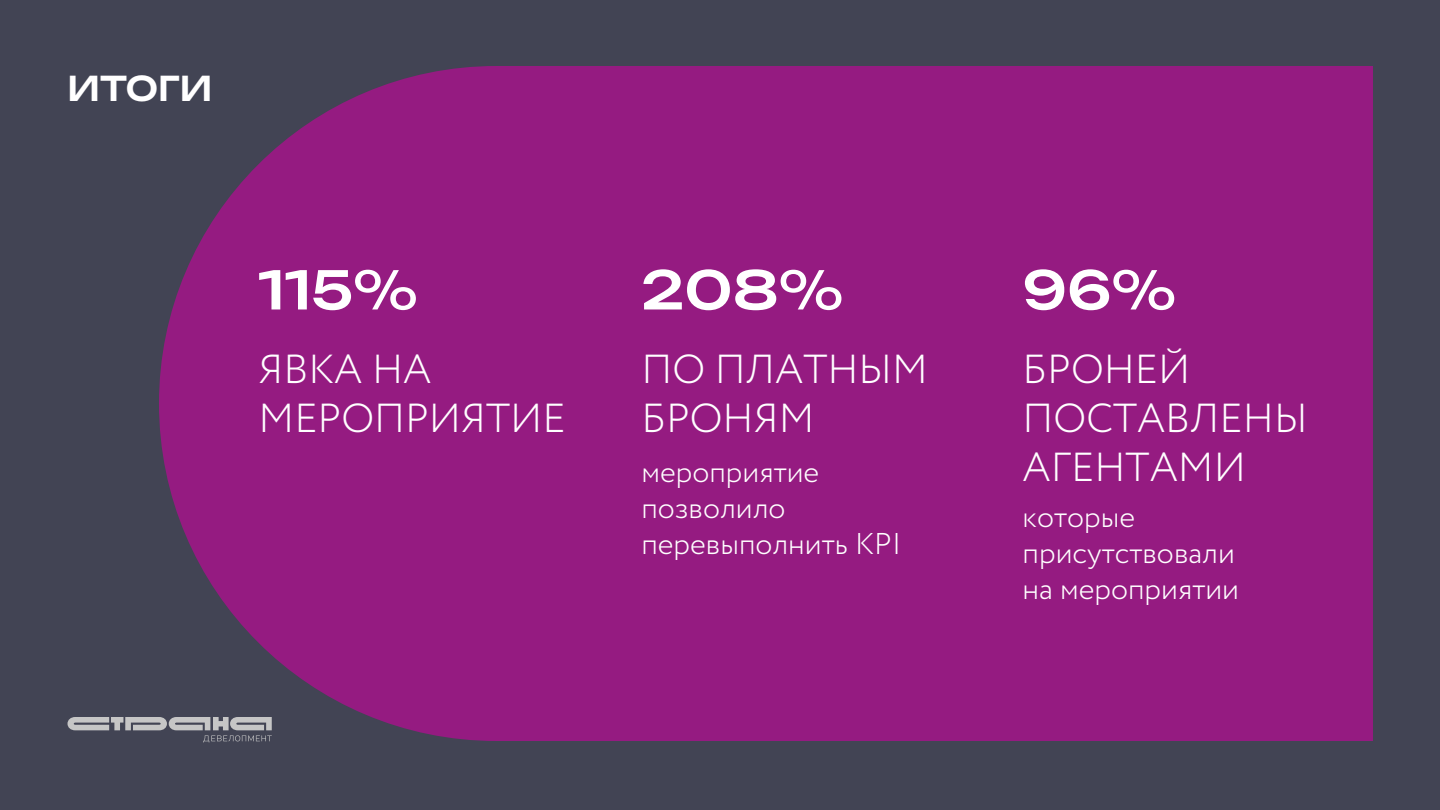
<style>
.page{position:relative;width:1440px;height:810px;background:#424454}
.page>*{position:absolute;margin:0;border:0;box-sizing:border-box;transform-origin:0 0}
.t1{font:500 52.5px "Strana Test 03";letter-spacing:.01em;color:#fff}
.t2{font:300 40.5px/48.6px "Circe";color:#fff}
.t3{font:500 33.75px "Strana Test 03";color:#fff}
.t4{font:300 30px/36px "Circe";color:#fff}
.s1{font-weight:400}
</style>
<div class="page">
<div style="left:159px;top:66px;width:1214px;height:675px;background:#951b81"></div>
<svg style="left:68px;top:717px;width:204px;height:26px"></svg>
<p class="t3" style="left:68px;top:68px;width:146px">ИТОГИ</p>
<h1 class="t1" style="left:259px;top:258px;width:160px">115<span class="s1">%</span></h1>
<h1 class="t1" style="left:641px;top:258px;width:203px">208<span class="s1">%</span></h1>
<h2 class="t2" style="left:259px;top:346px;width:309px">ЯВКА НА<br>МЕРОПРИЯТИЕ</h2>
<h2 class="t2" style="left:641px;top:346px;width:288px">ПО ПЛАТНЫМ<br>БРОНЯМ</h2>
<p class="t4" style="left:641px;top:455px;width:262px">мероприятие позволило перевыполнить KPI</p>
<h1 class="t1" style="left:1023px;top:258px;width:154px">96<span class="s1">%</span></h1>
<h2 class="t2" style="left:1023px;top:346px;width:286px">БРОНЕЙ<br>ПОСТАВЛЕНЫ<br>АГЕНТАМИ</h2>
<p class="t4" style="left:1023px;top:500px;width:218px">которые присутствовали на мероприятии</p>
</div>
